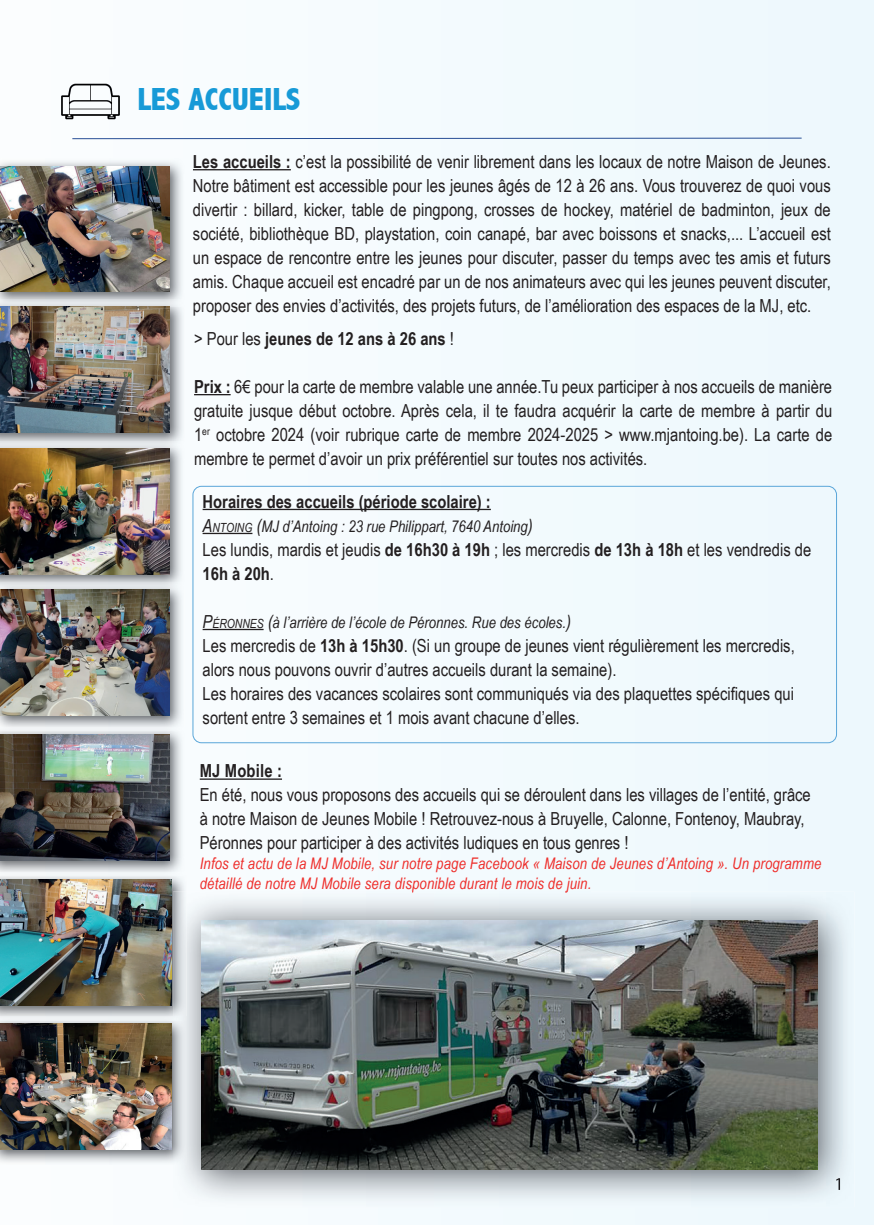
<style>
.page{position:relative;width:874px;height:1225px;background:#fff}
.page>*{position:absolute;margin:0;border:0;box-sizing:border-box;transform-origin:0 0}
.t1{font:800 condensed 32px "Abadi";color:#179ad7}
.t2{font:18px/24px "Arial Narrow";color:#231f20}
.t3{font:700 18px "Arial Narrow";color:#231f20}
.t4{font:italic 16px/20px "Arial Narrow";letter-spacing:.01em;color:#ee2e2b}
.t5{font:italic 16px "Arial Narrow";color:#231f20}
.s1{font-weight:700}
.s2{font-weight:400}
.s3{font-size:18px}
.s4{font-size:12.6px}
</style>
<div class="page">
<div style="left:72px;top:0;width:801px;height:1225px;background:#f2fafd"></div>
<img style="left:61px;top:68px;width:63px;height:67px">
<hr style="left:72px;top:138px;width:729px;height:1px;background:#274e96">
<hr style="left:193px;top:169px;width:98px;height:1px;background:#231f20">
<div style="left:192px;top:486px;width:644px;height:257px;border:1px solid #5aa6d9;border-radius:9px"></div>
<hr style="left:202px;top:509px;width:288px;height:1px;background:#231f20">
<hr style="left:202px;top:533px;width:50px;height:1px;background:#231f20">
<hr style="left:202px;top:629px;width:61px;height:1px;background:#231f20">
<img style="left:0;top:159px;width:185px;height:430px">
<img style="left:0;top:166px;width:169px;height:125px">
<img style="left:0;top:299px;width:184px;height:7px">
<img style="left:0;top:306px;width:169px;height:126px">
<img style="left:0;top:441px;width:184px;height:7px">
<img style="left:0;top:448px;width:169px;height:126px">
<img style="left:0;top:582px;width:184px;height:290px">
<img style="left:0;top:734px;width:169px;height:126px">
<img style="left:0;top:872px;width:187px;height:144px">
<img style="left:0;top:879px;width:171px;height:126px">
<img style="left:0;top:727px;width:184px;height:4px">
<img style="left:0;top:590px;width:169px;height:125px">
<img style="left:0;top:1016px;width:173px;height:149px">
<img style="left:0;top:1023px;width:171px;height:126px">
<hr style="left:200px;top:778px;width:82px;height:2px;background:#231f20">
<img style="left:173px;top:891px;width:681px;height:316px">
<img style="left:173px;top:891px;width:14px;height:274px">
<svg style="left:173px;top:1016px;width:13px;height:5px"></svg>
<svg style="left:835px;top:1178px;width:4px;height:11px"></svg>
<img style="left:200px;top:891px;width:390px;height:1px">
<img style="left:201px;top:920px;width:615px;height:249px">
<hr style="left:194px;top:394px;width:36px;height:1px;background:#231f20">
<h1 class="t1" style="left:137px;top:80px;width:164px">LES ACCUEILS</h1>
<p class="t2" style="left:193px;top:149px;width:639px;text-align:justify"><span class="s1">Les accueils :</span> c’est la possibilité de venir librement dans les locaux de notre Maison de Jeunes.<br>Notre bâtiment est accessible pour les jeunes âgés de 12 à 26 ans. Vous trouverez de quoi vous divertir : billard, kicker, table de pingpong, crosses de hockey, matériel de badminton, jeux de société, bibliothèque BD, playstation, coin canapé, bar avec boissons et snacks,... L’accueil est un espace de rencontre entre les jeunes pour discuter, passer du temps avec tes amis et futurs amis. Chaque accueil est encadré par un de nos animateurs avec qui les jeunes peuvent discuter, proposer des envies d’activités, des projets futurs, de l’amélioration des espaces de la MJ, etc.</p>
<p class="t3" style="left:194px;top:325px;width:261px"><span class="s2">&gt; Pour les</span> jeunes de 12 ans à 26 ans <span class="s2">!</span></p>
<p class="t2" style="left:194px;top:374px;width:639px;text-align:justify"><span class="s1">Prix :</span> 6€ pour la carte de membre valable une année.Tu peux participer à nos accueils de manière gratuite jusque début octobre. Après cela, il te faudra acquérir la carte de membre à partir du 1<sup>er</sup> octobre 2024 (voir rubrique carte de membre 2024-2025 &gt; www.mjantoing.be). La carte de membre te permet d’avoir un prix préférentiel sur toutes nos activités.</p>
<p class="t3" style="left:202px;top:487px;width:289px">Horaires des accueils (période scolaire) :</p>
<p class="t5" style="left:202px;top:515px;width:331px"><span class="s3">A</span><span class="s4">NTOING</span> <span class="s3">(</span>MJ d’Antoing : 23 rue Philippart, 7640 Antoing<span class="s3">)</span></p>
<p class="t2" style="left:202px;top:536px;width:610px">Les lundis, mardis et jeudis <span class="s1">de 16h30 à 19h</span> ; les mercredis <span class="s1">de 13h à 18h</span> et les vendredis de<br><span class="s1">16h à 20h</span>.</p>
<p class="t5" style="left:202px;top:611px;width:370px"><span class="s3">P</span><span class="s4">ÉRONNES</span> <span class="s3">(</span>à l’arrière de l’école de Péronnes. Rue des écoles.<span class="s3">)</span></p>
<p class="t2" style="left:202px;top:632px;width:593px">Les mercredis de <span class="s1">13h à 15h30</span>. (Si un groupe de jeunes vient régulièrement les mercredis, alors nous pouvons ouvrir d’autres accueils durant la semaine).<br>Les horaires des vacances scolaires sont communiqués via des plaquettes spécifiques qui sortent entre 3 semaines et 1 mois avant chacune d’elles.</p>
<p class="t3" style="left:200px;top:757px;width:84px">MJ Mobile :</p>
<p class="t2" style="left:200px;top:782px;width:612px">En été, nous vous proposons des accueils qui se déroulent dans les villages de l’entité, grâce à notre Maison de Jeunes Mobile ! Retrouvez-nous à Bruyelle, Calonne, Fontenoy, Maubray,<br>Péronnes pour participer à des activités ludiques en tous genres !</p>
<p class="t4" style="left:200px;top:853px;width:623px">Infos et actu de la MJ Mobile, sur notre page Facebook « Maison de Jeunes d’Antoing ». Un programme détaillé de notre MJ Mobile sera disponible durant le mois de juin.</p>
</div>
